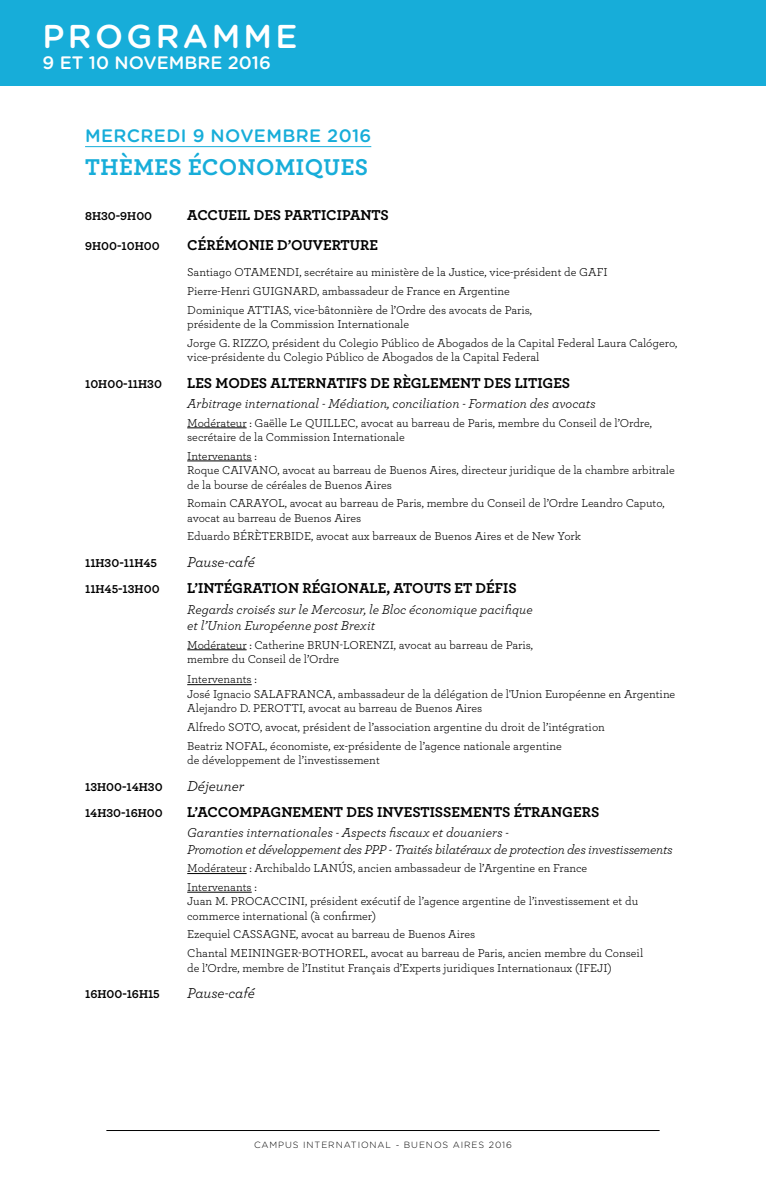
<style>
.page{position:relative;width:766px;height:1191px;background:#fff}
.page>*{position:absolute;margin:0;border:0;box-sizing:border-box;transform-origin:0 0}
.t1{font:500 33px "Gotham Rounded";letter-spacing:.1em;color:#fff}
.t2{font:700 24px "Archer";letter-spacing:.02em;color:#17add9}
.t3{font:500 18px "Gotham Rounded";letter-spacing:.02em;color:#17add9}
.t4{font:500 18px "Gotham Rounded";color:#fff}
.t5{font:700 15px "Archer";color:#000}
.t6{font:italic 15px "Archer";color:#000}
.t7{font:italic 13.5px/16.2px "Archer";color:#000}
.t8{font:italic 13.5px/16.2px "Archer";letter-spacing:-.02em;color:#000}
.t9{font:12px/14.4px "Archer";color:#000}
.t10{font:700 12px "Archer";color:#000}
.t11{font:300 9px "Gotham Rounded";letter-spacing:.1em;color:#000}
</style>
<div class="page">
<div style="left:0;top:0;width:765px;height:85px;background:#17add9"></div>
<hr style="left:85px;top:146px;width:286px;height:1px;background:#17add9">
<hr style="left:187px;top:427px;width:59px;height:1px;background:#000">
<hr style="left:187px;top:460px;width:65px;height:1px;background:#000">
<hr style="left:187px;top:649px;width:59px;height:1px;background:#000">
<hr style="left:187px;top:684px;width:65px;height:1px;background:#000">
<hr style="left:187px;top:873px;width:59px;height:1px;background:#000">
<hr style="left:187px;top:892px;width:65px;height:1px;background:#000">
<hr style="left:106px;top:1130px;width:553px;height:1px;background:#000">
<h1 class="t1" style="left:43px;top:12px;width:256px">PROGRAMME</h1>
<h3 class="t4" style="left:43px;top:50px;width:230px">9 ET 10 NOVEMBRE 2016</h3>
<h3 class="t3" style="left:85px;top:123px;width:287px">MERCREDI 9 NOVEMBRE 2016</h3>
<h2 class="t2" style="left:85px;top:148px;width:284px">THÈMES ÉCONOMIQUES</h2>
<p class="t10" style="left:85px;top:207px;width:69px">8H30-9H00</p>
<p class="t5" style="left:187px;top:203px;width:203px">ACCUEIL DES PARTICIPANTS</p>
<p class="t10" style="left:85px;top:237px;width:76px">9H00-10H00</p>
<p class="t5" style="left:187px;top:233px;width:192px">CÉRÉMONIE D’OUVERTURE</p>
<p class="t9" style="left:187px;top:262px;width:422px;line-height:18.6px">Santiago OTAMENDI, secrétaire au ministère de la Justice, vice-président de GAFI<br>Pierre-Henri GUIGNARD, ambassadeur de France en Argentine<br>Dominique ATTIAS, vice-bâtonnière de l’Ordre des avocats de Paris,</p>
<p class="t9" style="left:187px;top:314px;width:491px;line-height:18.6px">présidente de la Commission Internationale<br>Jorge G. RIZZO, président du Colegio Público de Abogados de la Capital Federal Laura Calógero,</p>
<p class="t9" style="left:187px;top:349px;width:353px">vice-présidente du Colegio Público de Abogados de la Capital Federal</p>
<p class="t10" style="left:85px;top:374px;width:78px">10H00-11H30</p>
<p class="t5" style="left:187px;top:371px;width:384px">LES MODES ALTERNATIFS DE RÈGLEMENT DES LITIGES</p>
<p class="t7" style="left:187px;top:394px;width:410px">Arbitrage international - Médiation, conciliation - Formation des avocats</p>
<p class="t9" style="left:187px;top:415px;width:466px">Modérateur : Gaëlle Le QUILLEC, avocat au barreau de Paris, membre du Conseil de l’Ordre, secrétaire de la Commission Internationale</p>
<p class="t9" style="left:187px;top:448px;width:489px">Intervenants :<br>Roque CAIVANO, avocat au barreau de Buenos Aires, directeur juridique de la chambre arbitrale de la bourse de céréales de Buenos Aires</p>
<p class="t9" style="left:187px;top:495px;width:478px">Romain CARAYOL, avocat au barreau de Paris, membre du Conseil de l’Ordre Leandro Caputo, avocat au barreau de Buenos Aires</p>
<p class="t9" style="left:187px;top:528px;width:395px">Eduardo BÉRÈTERBIDE, avocat aux barreaux de Buenos Aires et de New York</p>
<p class="t10" style="left:85px;top:553px;width:73px">11H30-11H45</p>
<p class="t6" style="left:187px;top:551px;width:69px">Pause-café</p>
<p class="t10" style="left:85px;top:580px;width:76px">11H45-13H00</p>
<p class="t5" style="left:187px;top:576px;width:331px">L’INTÉGRATION RÉGIONALE, ATOUTS ET DÉFIS</p>
<p class="t7" style="left:187px;top:600px;width:347px">Regards croisés sur le Mercosur, le Bloc économique pacifique et l’Union Européenne post Brexit</p>
<p class="t9" style="left:187px;top:637px;width:347px">Modérateur : Catherine BRUN-LORENZI, avocat au barreau de Paris, membre du Conseil de l’Ordre</p>
<p class="t9" style="left:187px;top:671px;width:489px">Intervenants :<br>José Ignacio SALAFRANCA, ambassadeur de la délégation de l'Union Européenne en Argentine<br>Alejandro D. PEROTTI, avocat au barreau de Buenos Aires</p>
<p class="t9" style="left:187px;top:717px;width:419px;line-height:18.6px">Alfredo SOTO, avocat, président de l’association argentine du droit de l’intégration<br>Beatriz NOFAL, économiste, ex-présidente de l’agence nationale argentine</p>
<p class="t9" style="left:187px;top:752px;width:194px">de développement de l’investissement</p>
<p class="t10" style="left:85px;top:777px;width:79px">13H00-14H30</p>
<p class="t6" style="left:187px;top:775px;width:58px">Déjeuner</p>
<p class="t10" style="left:85px;top:803px;width:79px">14H30-16H00</p>
<p class="t5" style="left:187px;top:800px;width:413px">L’ACCOMPAGNEMENT DES INVESTISSEMENTS ÉTRANGERS</p>
<p class="t8" style="left:187px;top:824px;width:487px">Garanties internationales - Aspects fiscaux et douaniers -<br>Promotion et développement des PPP - Traités bilatéraux de protection des investissements</p>
<p class="t9" style="left:187px;top:858px;width:401px;line-height:18.6px">Modérateur : Archibaldo LANÚS, ancien ambassadeur de l’Argentine en France<br>Intervenants :</p>
<p class="t9" style="left:187px;top:893px;width:452px">Juan M. PROCACCINI, président exécutif de l’agence argentine de l’investissement et du commerce international (à confirmer)</p>
<p class="t9" style="left:187px;top:924px;width:457px;line-height:18.6px">Ezequiel CASSAGNE, avocat au barreau de Buenos Aires<br>Chantal MEININGER-BOTHOREL, avocat au barreau de Paris, ancien membre du Conseil</p>
<p class="t9" style="left:187px;top:959px;width:426px">de l’Ordre, membre de l’Institut Français d’Experts juridiques Internationaux (IFEJI)</p>
<p class="t10" style="left:85px;top:984px;width:76px">16H00-16H15</p>
<p class="t6" style="left:187px;top:982px;width:69px">Pause-café</p>
<p class="t11" style="left:254px;top:1138px;width:259px">CAMPUS INTERNATIONAL - BUENOS AIRES 2016</p>
</div>
